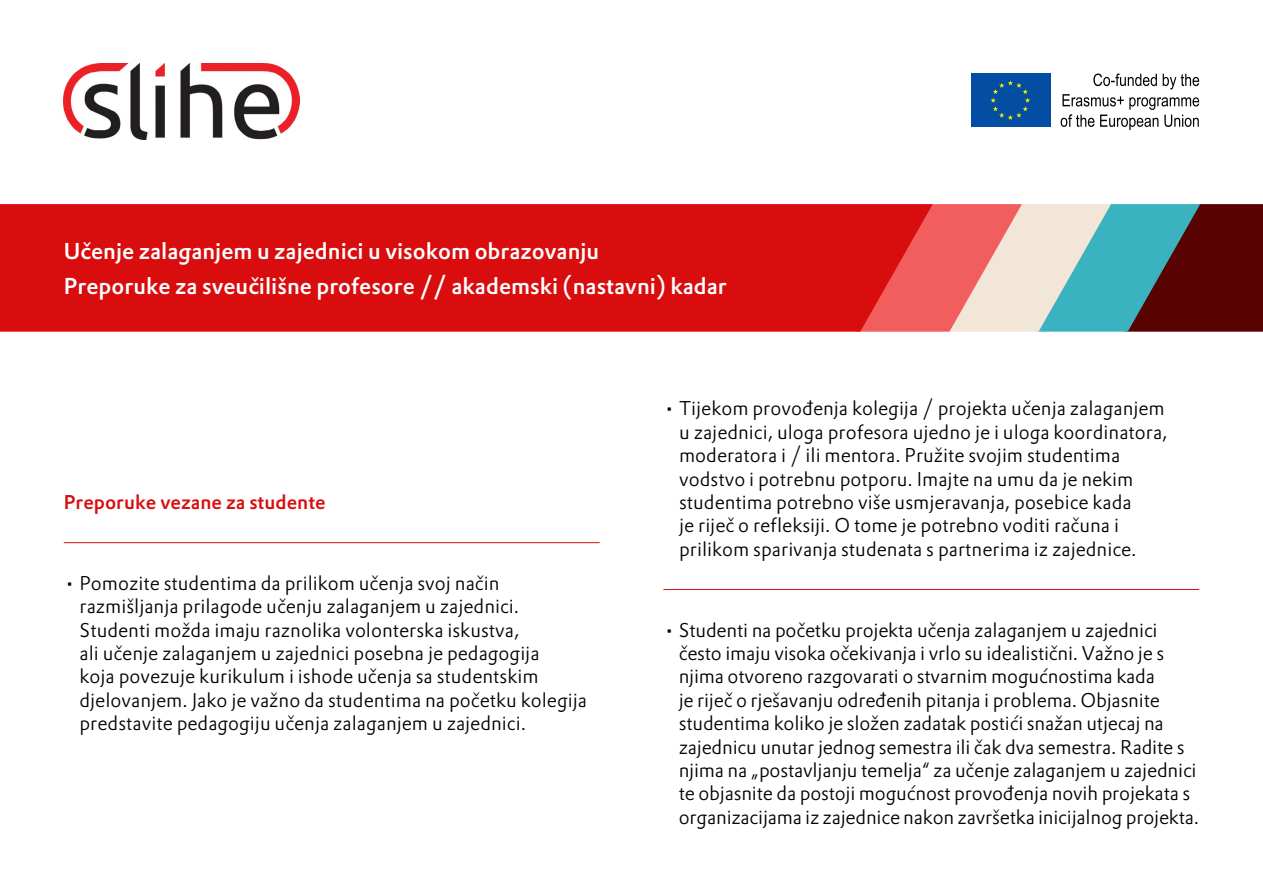
<style>
.page{position:relative;width:1263px;height:893px;background:#fff}
.page>*{position:absolute;margin:0;border:0;box-sizing:border-box;transform-origin:0 0}
.t1{font:22.5px/35.5px "DTL Prokyon ST Medium";color:#fff}
.t2{font:19.5px/23.4px "DTL Prokyon ST Light";color:#000}
.t3{font:19.5px "DTL Prokyon ST Medium";color:#d90d0d}
</style>
<div class="page">
<img style="left:64px;top:64px;width:236px;height:76px">
<div style="left:971px;top:74px;width:79px;height:53px;background:#034ea2"></div>
<svg style="left:990px;top:80px;width:40px;height:40px"></svg>
<svg style="left:1060px;top:74px;width:139px;height:56px"></svg>
<svg style="left:933px;top:204px;width:330px;height:128px;background:#957f7f"></svg>
<div style="left:0;top:204px;width:933px;height:128px;background:#d90d0d"></div>
<hr style="left:64px;top:542px;width:536px;height:1px;background:#d90d0d">
<hr style="left:663px;top:589px;width:536px;height:1px;background:#d90d0d">
<p class="t1" style="left:64px;top:233px;width:665px">Učenje zalaganjem u zajednici u visokom obrazovanju<br>Preporuke za sveučilišne profesore // akademski (nastavni) kadar</p>
<p class="t3" style="left:64px;top:489px;width:263px">Preporuke vezane za studente</p>
<p class="t2" style="left:79px;top:571px;width:509px;text-indent:-16px">• Pomozite studentima da prilikom učenja svoj način razmišljanja prilagode učenju zalaganjem u zajednici.<br>Studenti možda imaju raznolika volonterska iskustva,<br>ali učenje zalaganjem u zajednici posebna je pedagogija<br>koja povezuje kurikulum i ishode učenja sa studentskim djelovanjem. Jako je važno da studentima na početku kolegija predstavite pedagogiju učenja zalaganjem u zajednici.</p>
<p class="t2" style="left:679px;top:396px;width:490px;text-indent:-16px">• Tijekom provođenja kolegija / projekta učenja zalaganjem u zajednici, uloga profesora ujedno je i uloga koordinatora, moderatora i / ili mentora. Pružite svojim studentima vodstvo i potrebnu potporu. Imajte na umu da je nekim studentima potrebno više usmjeravanja, posebice kada<br>je riječ o refleksiji. O tome je potrebno voditi računa i prilikom sparivanja studenata s partnerima iz zajednice.</p>
<p class="t2" style="left:679px;top:618px;width:522px;text-indent:-15px">• Studenti na početku projekta učenja zalaganjem u zajednici često imaju visoka očekivanja i vrlo su idealistični. Važno je s njima otvoreno razgovarati o stvarnim mogućnostima kada<br>je riječ o rješavanju određenih pitanja i problema. Objasnite studentima koliko je složen zadatak postići snažan utjecaj na zajednicu unutar jednog semestra ili čak dva semestra. Radite s njima na „postavljanju temelja“ za učenje zalaganjem u zajednici te objasnite da postoji mogućnost provođenja novih projekata s organizacijama iz zajednice nakon završetka inicijalnog projekta.</p>
</div>
